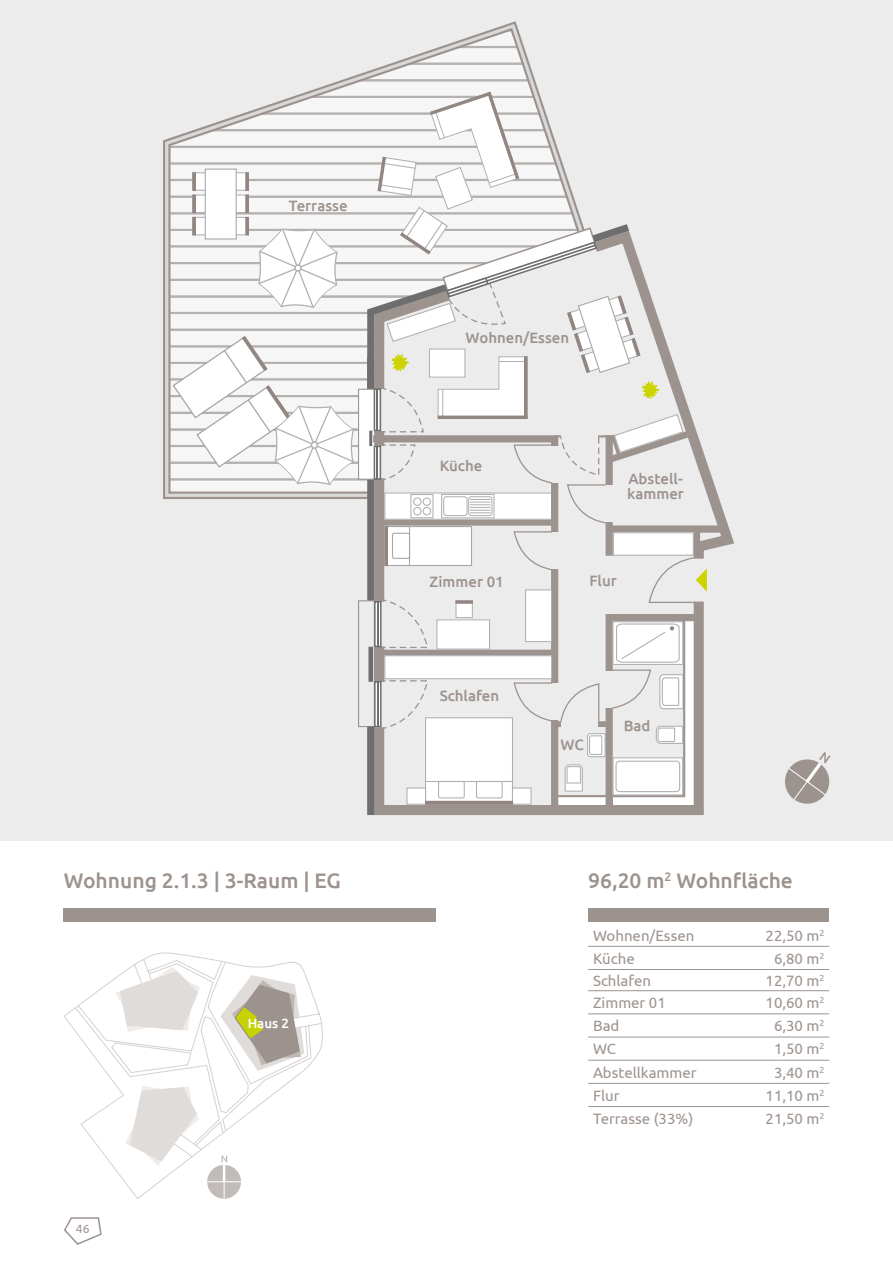
<style>
.page{position:relative;width:893px;height:1263px;background:#fff}
.page>*{position:absolute;margin:0;border:0;box-sizing:border-box;transform-origin:0 0}
.t1{font:500 21px "Ubuntu";color:#9d938e}
.t2{font:15px "Ubuntu";color:#9d938e}
.t3{font:500 15px/15px "Ubuntu";color:#9d938e}
.t4{font:500 13.35px "Ubuntu";color:#fff}
.t5{font:12px "Ubuntu";color:#9d938e}
</style>
<div class="page">
<div style="left:0;top:0;width:893px;height:841px;background:#ececec"></div>
<div style="left:64px;top:908px;width:372px;height:14px;background:#9d938e"></div>
<div style="left:588px;top:908px;width:241px;height:14px;background:#9d938e"></div>
<div style="left:358px;top:600px;width:17px;height:127px;border:1px solid #9d938e"></div>
<svg style="left:374px;top:436px;width:360px;height:380px"></svg>
<div style="left:367px;top:726px;width:7px;height:89px;background:#6e6e6e"></div>
<svg style="left:366px;top:524px;width:196px;height:290px"></svg>
<div style="left:606px;top:614px;width:7px;height:193px;background:#9d938e"></div>
<div style="left:606px;top:435px;width:7px;height:121px;background:#9d938e"></div>
<div style="left:385px;top:656px;width:167px;height:23px;background:#fff"></div>
<div style="left:384px;top:655px;width:168px;height:24px;border:1px solid #b0b2b2"></div>
<svg style="left:378px;top:598px;width:51px;height:51px"></svg>
<div style="left:374px;top:601px;width:8px;height:46px;border:2px solid #6e6e6e"></div>
<hr style="left:377px;top:602px;width:2px;height:44px;background:#6e6e6e">
<div style="left:382px;top:520px;width:174px;height:6px;background:#9d938e"></div>
<div style="left:550px;top:533px;width:9px;height:36px;background:#ececec"></div>
<svg style="left:513px;top:531px;width:41px;height:40px"></svg>
<div style="left:526px;top:590px;width:25px;height:52px;background:#fff"></div>
<div style="left:525px;top:589px;width:27px;height:53px;border:1px solid #b0b2b2"></div>
<div style="left:609px;top:614px;width:86px;height:7px;background:#9d938e"></div>
<svg style="left:513px;top:615px;width:186px;height:194px"></svg>
<svg style="left:648px;top:556px;width:59px;height:48px"></svg>
<div style="left:610px;top:525px;width:110px;height:8px;background:#9d938e"></div>
<div style="left:694px;top:529px;width:6px;height:16px;background:#9d938e"></div>
<div style="left:613px;top:533px;width:80px;height:22px;background:#fff"></div>
<div style="left:613px;top:532px;width:81px;height:24px;border:1px solid #b0b2b2"></div>
<svg style="left:165px;top:28px;width:533px;height:496px"></svg>
<div style="left:368px;top:647px;width:5px;height:35px;background:#6e6e6e"></div>
<hr style="left:369px;top:431px;width:3px;height:15px;background:#6e6e6e">
<div style="left:613px;top:758px;width:70px;height:37px;background:#fff"></div>
<div style="left:612px;top:757px;width:71px;height:38px;border:1px solid #b0b2b2"></div>
<div style="left:615px;top:761px;width:65px;height:31px;border:1px solid #b0b2b2;border-radius:3px"></div>
<svg style="left:64px;top:952px;width:259px;height:247px"></svg>
<svg style="left:116px;top:967px;width:84px;height:65px"></svg>
<svg style="left:220px;top:975px;width:85px;height:96px"></svg>
<div style="left:207px;top:1165px;width:34px;height:34px;background:#c2bcb8;border-radius:50%"></div>
<hr style="left:224px;top:1165px;width:1px;height:34px;background:#fff">
<hr style="left:207px;top:1181px;width:34px;height:1px;background:#fff">
<svg style="left:221px;top:1155px;width:6px;height:27px"></svg>
<svg style="left:785px;top:752px;width:46px;height:52px"></svg>
<hr style="left:588px;top:946px;width:161px;height:1px;background:#9d938e">
<hr style="left:749px;top:946px;width:80px;height:1px;background:#9d938e">
<hr style="left:588px;top:969px;width:161px;height:1px;background:#9d938e">
<hr style="left:749px;top:969px;width:80px;height:1px;background:#9d938e">
<hr style="left:588px;top:990px;width:161px;height:1px;background:#9d938e">
<hr style="left:749px;top:990px;width:80px;height:1px;background:#9d938e">
<hr style="left:588px;top:1013px;width:161px;height:1px;background:#9d938e">
<hr style="left:749px;top:1013px;width:80px;height:1px;background:#9d938e">
<hr style="left:588px;top:1037px;width:161px;height:1px;background:#9d938e">
<hr style="left:749px;top:1037px;width:80px;height:1px;background:#9d938e">
<hr style="left:588px;top:1060px;width:161px;height:1px;background:#9d938e">
<hr style="left:749px;top:1060px;width:80px;height:1px;background:#9d938e">
<hr style="left:588px;top:1083px;width:161px;height:1px;background:#9d938e">
<hr style="left:749px;top:1083px;width:80px;height:1px;background:#9d938e">
<hr style="left:588px;top:1106px;width:161px;height:1px;background:#9d938e">
<hr style="left:749px;top:1106px;width:80px;height:1px;background:#9d938e">
<svg style="left:64px;top:1217px;width:38px;height:28px"></svg>
<p class="t3" style="left:289px;top:197px;width:60px">Terrasse</p>
<h1 class="t1" style="left:64px;top:867px;width:278px">Wohnung 2.1.3 | 3-Raum | EG</h1>
<p class="t5" style="left:76px;top:1221px;width:15px">46</p>
<p class="t4" style="left:248px;top:1015px;width:43px">Haus 2</p>
<p class="t3" style="left:466px;top:330px;width:105px">Wohnen/Essen</p>
<p class="t3" style="left:440px;top:458px;width:44px">Küche</p>
<p class="t3" style="left:430px;top:574px;width:76px">Zimmer 01</p>
<p class="t3" style="left:440px;top:687px;width:61px">Schlafen</p>
<p class="t3" style="left:627px;top:471px;width:58px">Abstell&shy;kammer</p>
<p class="t3" style="left:589px;top:573px;width:29px">Flur</p>
<p class="t3" style="left:561px;top:737px;width:25px">WC</p>
<p class="t3" style="left:624px;top:718px;width:28px">Bad</p>
<h1 class="t1" style="left:588px;top:867px;width:206px">96,20 m<sup>2</sup> Wohnfläche</h1>
<p class="t2" style="left:593px;top:926px;width:103px">Wohnen/Essen</p>
<p class="t2" style="left:766px;top:926px;width:60px">22,50 m<sup>2</sup></p>
<p class="t2" style="left:593px;top:949px;width:43px">Küche</p>
<p class="t2" style="left:774px;top:949px;width:52px">6,80 m<sup>2</sup></p>
<p class="t2" style="left:593px;top:971px;width:60px">Schlafen</p>
<p class="t2" style="left:766px;top:971px;width:60px">12,70 m<sup>2</sup></p>
<p class="t2" style="left:593px;top:994px;width:74px">Zimmer 01</p>
<p class="t2" style="left:766px;top:994px;width:60px">10,60 m<sup>2</sup></p>
<p class="t2" style="left:593px;top:1017px;width:28px">Bad</p>
<p class="t2" style="left:774px;top:1017px;width:52px">6,30 m<sup>2</sup></p>
<p class="t2" style="left:593px;top:1040px;width:24px">WC</p>
<p class="t2" style="left:774px;top:1040px;width:52px">1,50 m<sup>2</sup></p>
<p class="t2" style="left:593px;top:1063px;width:105px">Abstellkammer</p>
<p class="t2" style="left:774px;top:1063px;width:52px">3,40 m<sup>2</sup></p>
<p class="t2" style="left:593px;top:1086px;width:28px">Flur</p>
<p class="t2" style="left:766px;top:1086px;width:60px">11,10 m<sup>2</sup></p>
<p class="t2" style="left:593px;top:1109px;width:102px">Terrasse (33%)</p>
<p class="t2" style="left:766px;top:1109px;width:60px">21,50 m<sup>2</sup></p>
</div>
